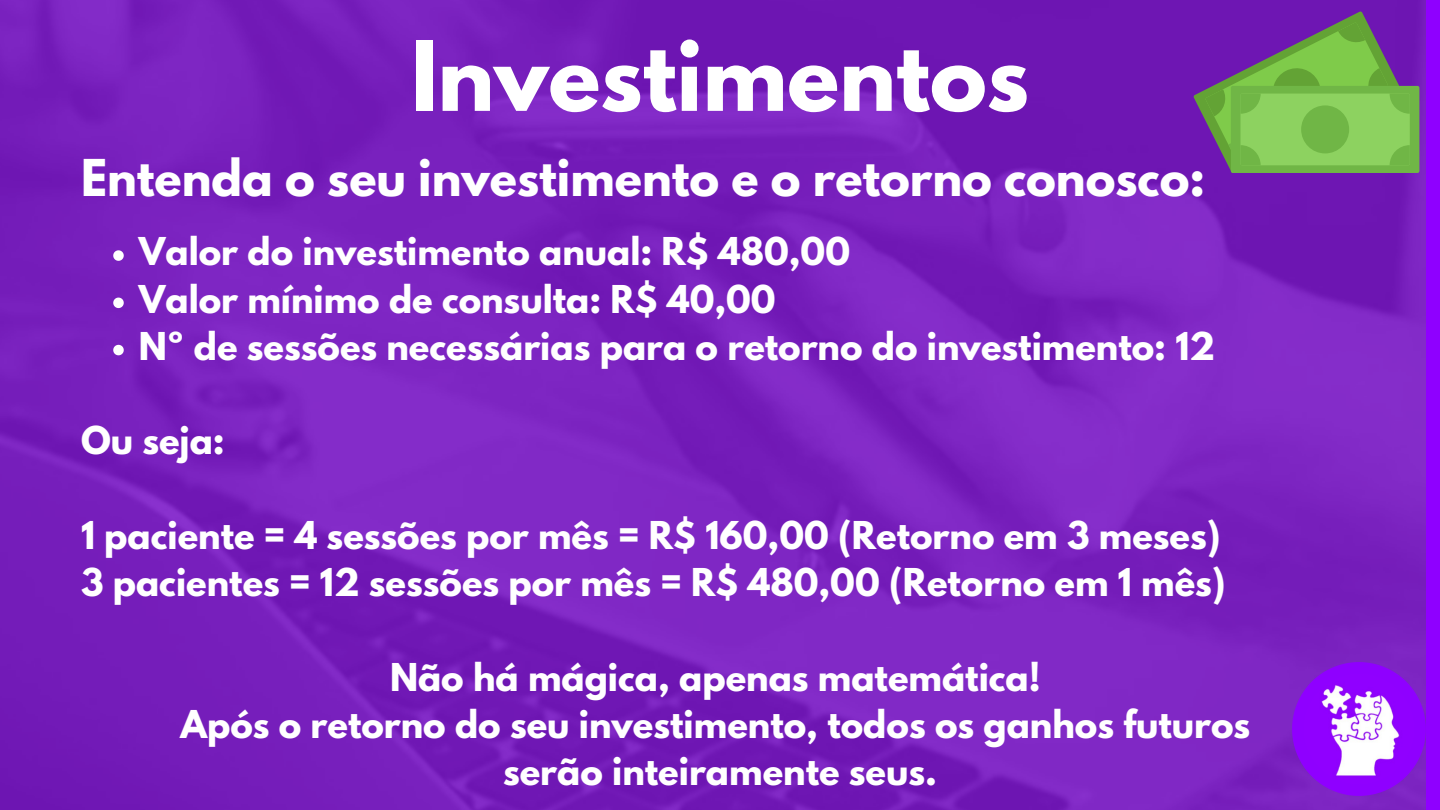
<style>
.page{position:relative;width:1440px;height:810px;background:#fff}
.page>*{position:absolute;margin:0;border:0;box-sizing:border-box;transform-origin:0 0}
.t1{font:700 86px "League Spartan";color:#fff}
.t2{font:700 45px "League Spartan";color:#fff}
.t3{font:700 34px "League Spartan";color:#fff}
</style>
<div class="page">
<img style="left:0;top:0;width:1426px;height:810px">
<div style="left:1231px;top:86px;width:188px;height:87px;background:#70b646;border-radius:2px"></div>
<svg style="left:1193px;top:11px;width:217px;height:162px"></svg>
<svg style="left:1292px;top:662px;width:134px;height:134px;background:#8415da"></svg>
<img style="left:1303px;top:673px;width:112px;height:112px">
<svg style="left:113px;top:250px;width:11px;height:11px"></svg>
<svg style="left:113px;top:298px;width:11px;height:10px"></svg>
<svg style="left:113px;top:345px;width:11px;height:10px"></svg>
<p class="t1" style="left:411px;top:33px;width:620px">Investimentos</p>
<p class="t2" style="left:81px;top:156px;width:1126px">Entenda o seu investimento e o retorno conosco:</p>
<p class="t3" style="left:139px;top:235px;width:713px">Valor do investimento anual: R$ 480,00</p>
<p class="t3" style="left:139px;top:282px;width:638px">Valor mínimo de consulta: R$ 40,00</p>
<p class="t3" style="left:139px;top:329px;width:1078px">Nº de sessões necessárias para o retorno do investimento: 12</p>
<p class="t3" style="left:81px;top:424px;width:145px">Ou seja:</p>
<p class="t3" style="left:81px;top:518px;width:1141px">1 paciente = 4 sessões por mês = R$ 160,00 (Retorno em 3 meses)</p>
<p class="t3" style="left:81px;top:565px;width:1146px">3 pacientes = 12 sessões por mês = R$ 480,00 (Retorno em 1 mês)</p>
<p class="t3" style="left:390px;top:660px;width:652px">Não há mágica, apenas matemática!</p>
<p class="t3" style="left:180px;top:707px;width:1071px">Após o retorno do seu investimento, todos os ganhos futuros</p>
<p class="t3" style="left:503px;top:754px;width:435px">serão inteiramente seus.</p>
</div>
